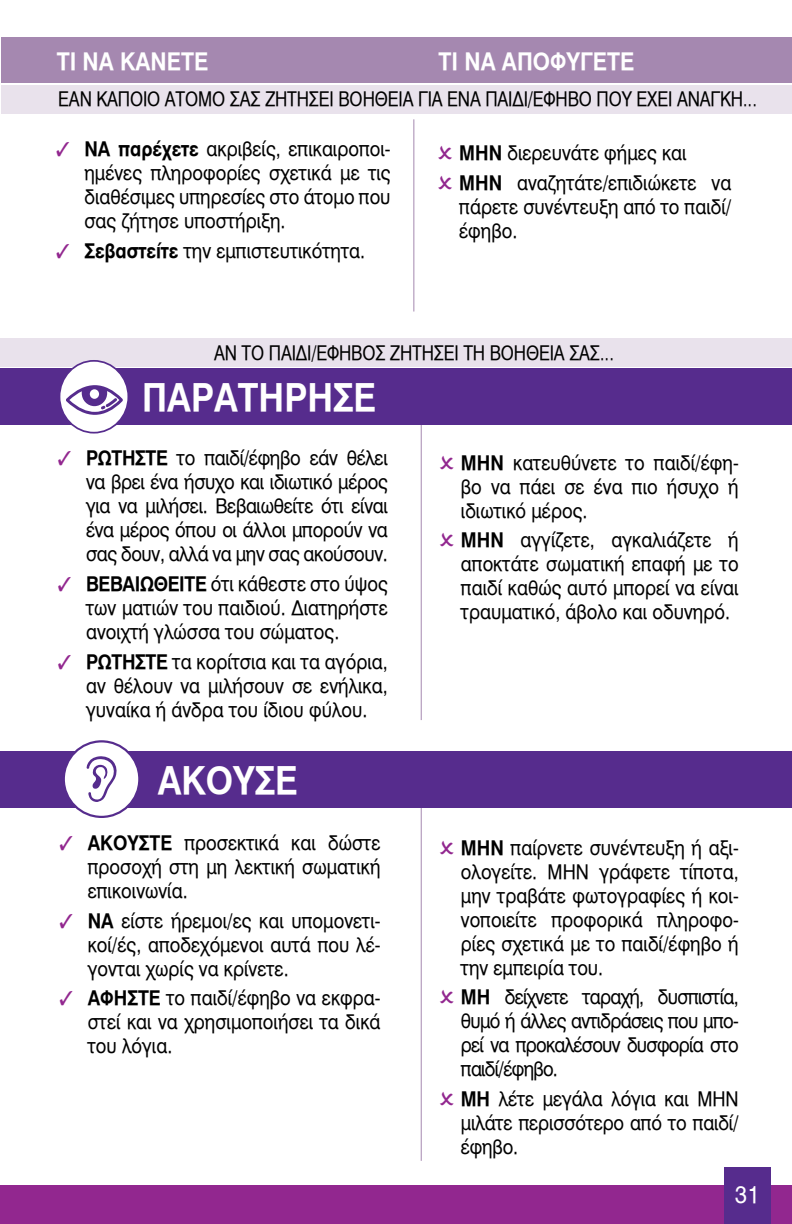
<style>
.page{position:relative;width:792px;height:1224px;background:#fff}
.page>*{position:absolute;margin:0;border:0;box-sizing:border-box;transform-origin:0 0}
.t1{font:38px "UB Helvetica Bold";color:#fff;scale:.9 1}
.t2{font:24px "UB Helvetica Bold";color:#fff;scale:.9 1}
.t3{font:24px "UB Helvetica";color:#fff;scale:.9 1}
.t4{font:20px/24px "UB Helvetica";color:#000;text-align:justify;scale:.9 1}
.t5{font:20px "UB Helvetica";color:#000;scale:.84 1}
.s1{color:#92278f}
.s2{font-family:"UB Helvetica Bold"}
</style>
<div class="page">
<div style="left:0;top:1185px;width:792px;height:39px;background:#92278f"></div>
<div style="left:724px;top:1167px;width:47px;height:57px;background:#562c8d"></div>
<div style="left:0;top:339px;width:792px;height:28px;background:#e9e2ec"></div>
<div style="left:1px;top:85px;width:791px;height:28px;background:#e9e2ec"></div>
<hr style="left:413px;top:119px;width:1px;height:193px;background:#a588b0">
<hr style="left:421px;top:420px;width:1px;height:300px;background:#a588b0">
<div style="left:1px;top:368px;width:791px;height:57px;background:#562c8d"></div>
<div style="left:60px;top:361px;width:68px;height:72px;background:#fff;border-radius:50%"></div>
<div style="left:59px;top:360px;width:70px;height:74px;border:2px solid #562c8d;border-radius:50%"></div>
<svg style="left:66px;top:385px;width:57px;height:30px"></svg>
<hr style="left:421px;top:804px;width:1px;height:357px;background:#a588b0">
<div style="left:1px;top:751px;width:791px;height:56px;background:#562c8d"></div>
<div style="left:64px;top:741px;width:75px;height:76px;background:#fff;border-radius:50%"></div>
<div style="left:63px;top:740px;width:77px;height:78px;border:2px solid #562c8d;border-radius:50%"></div>
<svg style="left:87px;top:756px;width:30px;height:46px"></svg>
<div style="left:1px;top:38px;width:791px;height:45px;background:#a588b0"></div>
<p class="t2" style="left:57px;top:47px;width:170px">ΤΙ ΝΑ ΚΑΝΕΤΕ</p>
<p class="t2" style="left:439px;top:47px;width:219px">ΤΙ ΝΑ ΑΠΟΦΥΓΕΤΕ</p>
<p class="t5" style="left:58px;top:87px;width:834px">ΕΆΝ ΚΆΠΟΙΟ ΆΤΟΜΟ ΣΑΣ ΖΗΤΉ ΣΕΙ ΒΟΉ ΘΕΙΑ ΓΙΑ ΈΝΑ ΠΑΙΔΊ/ΈΦΗΒΟ ΠΟΥ ΈΧΕΙ ΑΝΆΓΚΗ…</p>
<p class="t4" style="left:84px;top:137px;width:342px;text-indent:-28px"><span class="s1">✓</span> <span class="s2">ΝΑ παρέχετε</span> ακριβείς, επικαιροποι&shy;ημένες πληροφορίες σχετικά με τις διαθέσιμες υπηρεσίες στο άτομο που σας ζήτησε υποστήριξη.</p>
<p class="t4" style="left:56px;top:239px;width:345px"><span class="s1">✓</span> <span class="s2">Σεβαστείτε</span> την εμπιστευτικότητα.</p>
<p class="t4" style="left:459px;top:139px;width:304px;line-height:29.6px"><span class="s2">ΜΗΝ</span> διερευνάτε φήμες και<br><span class="s2">ΜΗΝ</span> αναζητάτε/επιδιώκετε να</p>
<p class="t4" style="left:459px;top:195px;width:304px">πάρετε συνέντευξη από το παιδί/ έφηβο.</p>
<p class="t5" style="left:214px;top:341px;width:478px">ΑΝ ΤΟ ΠΑΙΔΊ/ΈΦΗΒΟΣ ΖΗΤΉΣΕΙ ΤΗ ΒΟΉ ΘΕΙΆ ΣΑΣ…</p>
<h1 class="t1" style="left:142px;top:375px;width:261px">ΠΑΡΑΤΗΡΗΣΕ</h1>
<p class="t4" style="left:86px;top:446px;width:337px;text-indent:-28px"><span class="s1">✓</span> <span class="s2">ΡΩΤΗΣΤΕ</span> το παιδί/έφηβο εάν θέλει να βρει ένα ήσυχο και ιδιωτικό μέρος για να μιλήσει. Βεβαιωθείτε ότι είναι ένα μέρος όπου οι άλλοι μπορούν να σας δουν, αλλά να μην σας ακούσουν.</p>
<p class="t4" style="left:86px;top:572px;width:337px;text-indent:-28px"><span class="s1">✓</span> <span class="s2">ΒΕΒΑΙΩΘΕΙΤΕ</span> ότι κάθεστε στο ύψος των ματιών του παιδιού. Διατηρήστε ανοιχτή γλώσσα του σώματος.</p>
<p class="t4" style="left:86px;top:650px;width:337px;text-indent:-28px"><span class="s1">✓</span> <span class="s2">ΡΩΤΗΣΤΕ</span> τα κορίτσια και τα αγόρια, αν θέλουν να μιλήσουν σε ενήλικα, γυναίκα ή άνδρα του ίδιου φύλου.</p>
<h1 class="t1" style="left:158px;top:758px;width:157px">ΑΚΟΥΣΕ</h1>
<p class="t4" style="left:88px;top:831px;width:327px;text-indent:-28px"><span class="s1">✓</span> <span class="s2">ΑΚΟΥΣΤΕ</span> προσεκτικά και δώστε προσοχή στη μη λεκτική σωματική επικοινωνία.</p>
<p class="t4" style="left:88px;top:909px;width:327px;text-indent:-28px"><span class="s1">✓</span> <span class="s2">ΝΑ</span> είστε ήρεμοι/ες και υπομονετι&shy;κοί/ές, αποδεχόμενοι αυτά που λέ&shy;γονται χωρίς να κρίνετε.</p>
<p class="t4" style="left:88px;top:986px;width:327px;text-indent:-28px"><span class="s1">✓</span> <span class="s2">ΑΦΗΣΤΕ</span> το παιδί/έφηβο να εκφρα&shy;στεί και να χρησιμοποιήσει τα δικά του λόγια.</p>
<p class="t4" style="left:461px;top:451px;width:310px"><span class="s2">ΜΗΝ</span> κατευθύνετε το παιδί/έφη&shy;βο να πάει σε ένα πιο ήσυχο ή ιδιωτικό μέρος.</p>
<p class="t4" style="left:461px;top:529px;width:310px"><span class="s2">ΜΗΝ</span> αγγίζετε, αγκαλιάζετε ή αποκτάτε σωματική επαφή με το παιδί καθώς αυτό μπορεί να είναι τραυματικό, άβολο και οδυνηρό.</p>
<p class="t4" style="left:461px;top:836px;width:310px"><span class="s2">ΜΗΝ</span> παίρνετε συνέντευξη ή αξι&shy;ολογείτε. ΜΗΝ γράφετε τίποτα, μην τραβάτε φωτογραφίες ή κοι&shy;νοποιείτε προφορικά πληροφο&shy;ρίες σχετικά με το παιδί/έφηβο ή την εμπειρία του.</p>
<p class="t4" style="left:461px;top:985px;width:310px"><span class="s2">ΜΗ</span> δείχνετε ταραχή, δυσπιστία, θυμό ή άλλες αντιδράσεις που μπο&shy;ρεί να προκαλέσουν δυσφορία στο παιδί/έφηβο.</p>
<p class="t4" style="left:461px;top:1087px;width:310px"><span class="s2">ΜΗ</span> λέτε μεγάλα λόγια και ΜΗΝ μιλάτε περισσότερο από το παιδί/ έφηβο.</p>
<p class="t3" style="left:735px;top:1181px;width:28px">31</p>
</div>
